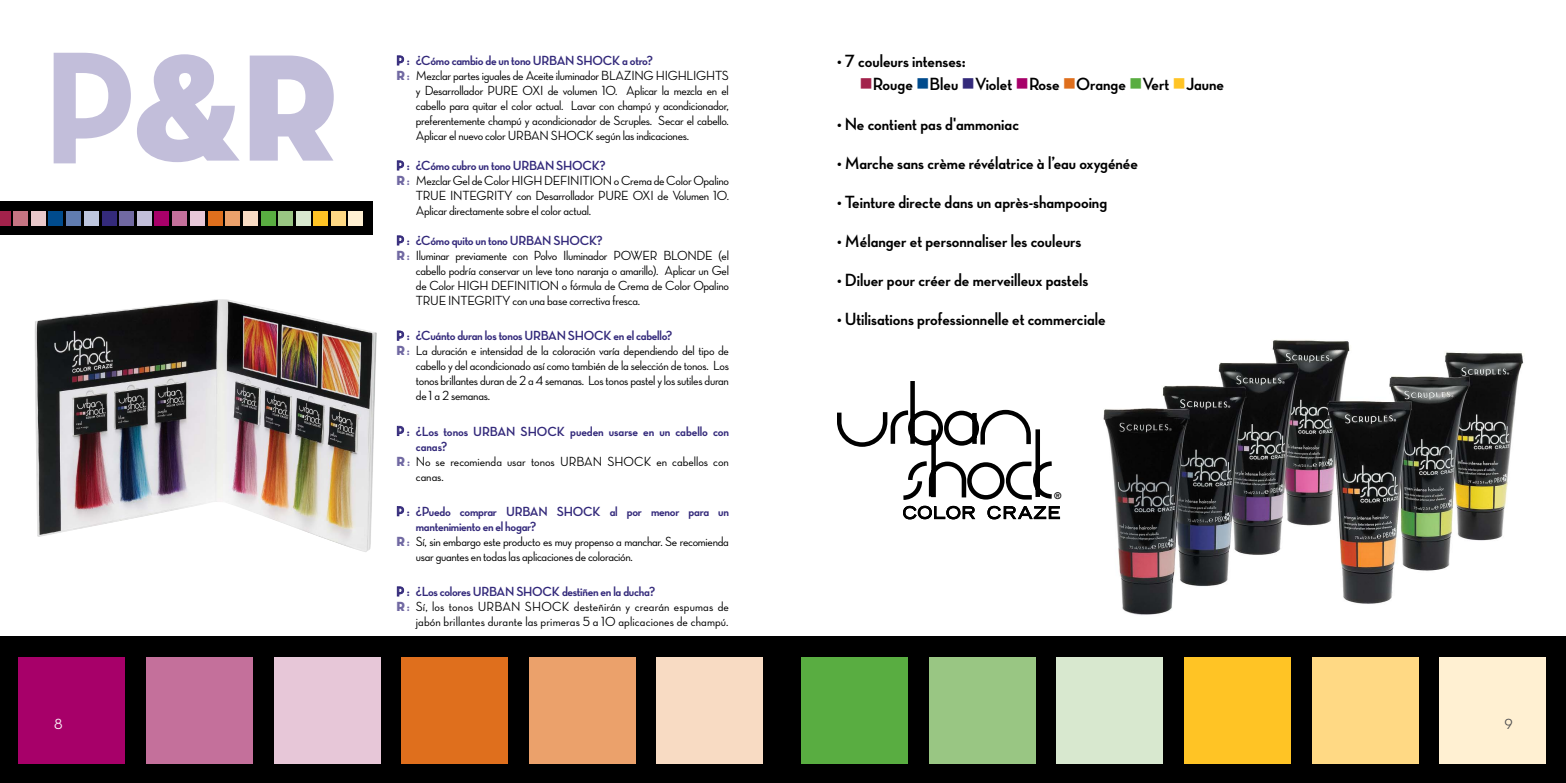
<style>
.page{position:relative;width:1566px;height:783px;background:#fff}
.page>*{position:absolute;margin:0;border:0;box-sizing:border-box;transform-origin:0 0}
.t1{font:154.5px "Neutra Display Titling";color:#c2beda}
.t2{font:18px "Neutra Display Bold Alt";color:#000}
.t3{font:15px "Neutra Display Medium Alt";color:#fff}
.t4{font:15px "Neutra Display Medium Alt";color:#4d4d4f}
.t5{font:13.5px/15px "Neutra Display Medium Alt";letter-spacing:-.02em;color:#000}
.t6{font:13.5px "Neutra Display Bold Alt";letter-spacing:-.02em;color:#342a7b}
.t7{font:13.5px/15px "Neutra Display Medium Alt";letter-spacing:.01em;color:#000;text-align:right}
.t8{font:13.5px/15px "Neutra Display Medium Alt";color:#000}
.t9{font:700 expanded 9.3px "Trade Gothic LT Std";color:#000}
.s1{font-family:"Neutra Display Bold Alt"}
.s2{font-family:"Neutra Display Titling";color:#7169a2}
.s3{font-family:"Neutra Display Bold Alt";color:#7169a2}
.s4{color:#a2224b}
.s5{color:#004b8d}
.s6{color:#342a7b}
.s7{color:#a70069}
.s8{color:#df6f1d}
.s9{color:#59ad41}
.s10{color:#ffc425}
</style>
<div class="page">
<div style="left:0;top:636px;width:1566px;height:147px;background:#000"></div>
<div style="left:274px;top:657px;width:106px;height:107px;background:#e7c7d8"></div>
<div style="left:146px;top:657px;width:107px;height:107px;background:#c4709b"></div>
<div style="left:19px;top:657px;width:106px;height:107px;background:#a70069"></div>
<div style="left:657px;top:657px;width:106px;height:107px;background:#f8dbc3"></div>
<div style="left:529px;top:657px;width:107px;height:107px;background:#eba16b"></div>
<div style="left:402px;top:657px;width:106px;height:107px;background:#df6f1d"></div>
<div style="left:1057px;top:657px;width:106px;height:107px;background:#d8e8cf"></div>
<div style="left:929px;top:657px;width:107px;height:107px;background:#99c683"></div>
<div style="left:802px;top:657px;width:106px;height:107px;background:#59ad41"></div>
<div style="left:1440px;top:657px;width:106px;height:107px;background:#fff0d2"></div>
<div style="left:1312px;top:657px;width:106px;height:107px;background:#ffd984"></div>
<div style="left:1184px;top:657px;width:107px;height:107px;background:#ffc425"></div>
<svg style="left:397px;top:55px;width:7px;height:11px"></svg>
<svg style="left:397px;top:160px;width:7px;height:11px"></svg>
<svg style="left:397px;top:235px;width:7px;height:11px"></svg>
<svg style="left:397px;top:331px;width:7px;height:10px"></svg>
<svg style="left:397px;top:426px;width:7px;height:10px"></svg>
<svg style="left:397px;top:506px;width:7px;height:10px"></svg>
<svg style="left:397px;top:586px;width:7px;height:11px"></svg>
<img style="left:35px;top:299px;width:342px;height:253px">
<svg style="left:53px;top:52px;width:78px;height:112px"></svg>
<img style="left:1103px;top:340px;width:421px;height:275px">
<svg style="left:837px;top:381px;width:224px;height:139px"></svg>
<div style="left:0;top:201px;width:373px;height:34px;background:#000"></div>
<div style="left:137px;top:211px;width:15px;height:14px;background:#c2beda"></div>
<div style="left:119px;top:211px;width:15px;height:14px;background:#7169a2"></div>
<div style="left:102px;top:211px;width:14px;height:14px;background:#342a7b"></div>
<div style="left:190px;top:211px;width:15px;height:14px;background:#e7c7d8"></div>
<div style="left:172px;top:211px;width:15px;height:14px;background:#c4709b"></div>
<div style="left:155px;top:211px;width:14px;height:14px;background:#a70069"></div>
<div style="left:243px;top:211px;width:15px;height:14px;background:#f8dbc3"></div>
<div style="left:225px;top:211px;width:15px;height:14px;background:#eba16b"></div>
<div style="left:208px;top:211px;width:14px;height:14px;background:#df6f1d"></div>
<div style="left:296px;top:211px;width:15px;height:14px;background:#d8e8cf"></div>
<div style="left:278px;top:211px;width:15px;height:14px;background:#99c683"></div>
<div style="left:261px;top:211px;width:14px;height:14px;background:#59ad41"></div>
<div style="left:31px;top:211px;width:15px;height:14px;background:#e9c8ca"></div>
<div style="left:13px;top:211px;width:15px;height:14px;background:#c57482"></div>
<div style="left:0;top:211px;width:10px;height:14px;background:#a2224b"></div>
<div style="left:84px;top:211px;width:15px;height:14px;background:#bdc6df"></div>
<div style="left:66px;top:211px;width:15px;height:14px;background:#607cb0"></div>
<div style="left:49px;top:211px;width:14px;height:14px;background:#004b8d"></div>
<div style="left:349px;top:211px;width:14px;height:14px;background:#fff0d2"></div>
<div style="left:331px;top:211px;width:15px;height:14px;background:#ffd984"></div>
<div style="left:313px;top:211px;width:15px;height:14px;background:#ffc425"></div>
<h1 class="t1" style="left:45px;top:11px;width:294px"><span class="s1">P</span>&amp;R</h1>
<p class="t6" style="left:396px;top:53px;width:198px">P : ¿Cómo cambio de un tono Urban Shoc</p>
<p class="t6" style="left:612px;top:53px;width:42px">k a otro?</p>
<p class="t5" style="left:416px;top:68px;width:312px;text-indent:-19px"><span class="s2">R</span> <span class="s3">:</span> Mezclar partes iguales de Aceite iluminador Blazing H ig hlig hts y Desarrollador Pure</p>
<p class="t5" style="left:416px;top:83px;width:315px;text-align:justify;text-indent:107px">Oxi de volumen 10. Aplicar la mezcla en el cabello para quitar el color actual. Lavar con champú y acondicionador, preferentemente champú y acondicionador de Scruples. Secar el cabello.<br>Aplicar el nuevo color Urba n Shoc k según las indicaciones.</p>
<p class="t6" style="left:396px;top:158px;width:177px">P : ¿Cómo cubro un tono Urban Shoc</p>
<p class="t6" style="left:592px;top:158px;width:15px">k?</p>
<p class="t5" style="left:416px;top:173px;width:315px;text-indent:-20px"><span class="s2">R</span> <span class="s3">:</span> Mezclar Gel de Color H ig h Def initio n o Crema de Color Opalino<br>True</p>
<p class="t5" style="left:450px;top:188px;width:28px">I ntegr</p>
<p class="t5" style="left:494px;top:188px;width:120px">ity con Desarrollador Pure</p>
<p class="t5" style="left:633px;top:188px;width:98px">Oxi de Volumen 10.</p>
<p class="t5" style="left:416px;top:203px;width:177px">Aplicar directamente sobre el color actual.</p>
<p class="t6" style="left:396px;top:233px;width:175px">P : ¿Cómo quito un tono Urban Shoc</p>
<p class="t6" style="left:589px;top:233px;width:15px">k?</p>
<p class="t5" style="left:396px;top:248px;width:235px"><span class="s2">R</span> <span class="s3">:</span> I luminar previamente con Polvo I luminador Power</p>
<p class="t5" style="left:416px;top:248px;width:315px;text-align:justify;text-indent:248px">Blonde (el cabello podría conservar un leve tono naranja o amarillo). Aplicar un Gel de Color H ig h Def initio n o fórmula de Crema de Color Opalino True</p>
<p class="t5" style="left:448px;top:293px;width:28px">I ntegr</p>
<p class="t5" style="left:492px;top:293px;width:150px">ity con una base correctiva fresca.</p>
<p class="t6" style="left:396px;top:328px;width:189px">P : ¿Cuánto duran los tonos Urban Shoc</p>
<p class="t6" style="left:603px;top:328px;width:70px">k en el cabello?</p>
<p class="t5" style="left:416px;top:343px;width:315px;text-align:justify;text-indent:-19px"><span class="s2">R</span> <span class="s3">:</span> La duración e intensidad de la coloración varía dependiendo del tipo de cabello y del acondicionado así como también de la selección de tonos. Los tonos brillantes duran de 2 a 4 semanas. Los tonos pastel y los sutiles duran de 1 a 2 semanas.</p>
<p class="t6" style="left:396px;top:424px;width:142px">P : ¿Los tonos Urban Shoc</p>
<p class="t6" style="left:557px;top:424px;width:174px">k pueden usarse en un cabello con</p>
<p class="t6" style="left:416px;top:439px;width:33px">canas?</p>
<p class="t8" style="left:416px;top:454px;width:315px;text-indent:-19px"><span class="s2">R</span> <span class="s3">:</span> No se recomienda usar tonos Urba n Shoc k en cabellos con canas.</p>
<p class="t6" style="left:396px;top:504px;width:178px">P : ¿Puedo comprar Urban Shoc</p>
<p class="t6" style="left:592px;top:504px;width:138px">k al por menor para un</p>
<p class="t6" style="left:416px;top:519px;width:122px">mantenimiento en el hogar?</p>
<p class="t5" style="left:416px;top:534px;width:315px;text-indent:-19px"><span class="s2">R</span> <span class="s3">:</span> Sí, sin embargo este producto es muy propenso a manchar. Se recomienda usar guantes en todas las aplicaciones de coloración.</p>
<p class="t6" style="left:396px;top:584px;width:138px">P : ¿Los colores Urban Shoc</p>
<p class="t6" style="left:552px;top:584px;width:105px">k destiñen en la ducha?</p>
<p class="t7" style="left:396px;top:599px;width:99px"><span class="s2">R</span> <span class="s3">:</span> Sí, los tonos Urba</p>
<p class="t7" style="left:416px;top:599px;width:315px">n Shoc k desteñirán y crearán espumas de<br>jabón brillantes durante las primeras 5 a 10 aplicaciones de champú.</p>
<h2 class="t2" style="left:837px;top:51px;width:130px">• 7 couleurs intenses:</h2>
<h2 class="t2" style="left:860px;top:75px;width:366px"><span class="s4">■</span>Rouge <span class="s5">■</span>Bleu <span class="s6">■</span>Violet <span class="s7">■</span>Rose <span class="s8">■</span>Orange <span class="s9">■</span>Vert <span class="s10">■</span>Jaune</h2>
<h2 class="t2" style="left:837px;top:114px;width:184px">• Ne contient pas d'ammoniac</h2>
<h2 class="t2" style="left:837px;top:153px;width:302px">• Marche sans crème révélatrice à l’eau oxygénée</h2>
<h2 class="t2" style="left:837px;top:192px;width:272px">• Teinture directe dans un après-shampooing</h2>
<h2 class="t2" style="left:837px;top:231px;width:246px">• Mélanger et personnaliser les couleurs</h2>
<h2 class="t2" style="left:837px;top:270px;width:253px">• Diluer pour créer de merveilleux pastels</h2>
<h2 class="t2" style="left:837px;top:309px;width:270px">• Utilisations professionnelle et commerciale</h2>
<p class="t9" style="left:1054px;top:490px;width:9px">®</p>
<p class="t3" style="left:54px;top:716px;width:10px">8</p>
<p class="t4" style="left:1504px;top:716px;width:10px">9</p>
</div>
